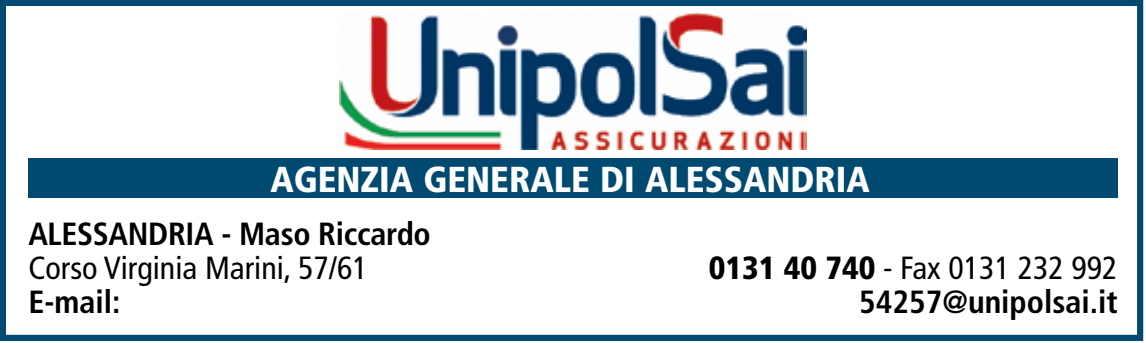
<style>
.page{position:relative;width:1146px;height:343px;background:#fff}
.page>*{position:absolute;margin:0;border:0;box-sizing:border-box;transform-origin:0 0}
.t1{font:900 condensed 36px "Frutiger LT Std";color:#fefefe}
.t2{font:700 condensed 32px "Frutiger LT Std";letter-spacing:-.01em;color:#000}
.t3{font:condensed 32px "Frutiger LT Std";color:#000}
.s1{font-weight:900}
</style>
<div class="page">
<img style="left:339px;top:13px;width:467px;height:136px">
<div style="left:28px;top:158px;width:1089px;height:40px;background:#004a72"></div>
<div style="left:0;top:0;width:1142px;height:340px;border:6px solid #004a72"></div>
<p class="t1" style="left:270px;top:157px;width:601px">AGENZIA GENERALE DI ALESSANDRIA</p>
<p class="t2" style="left:28px;top:214px;width:404px">ALESSANDRIA - Maso Riccardo</p>
<p class="t3" style="left:28px;top:249px;width:341px">Corso Virginia Marini, 57/61</p>
<p class="t3" style="left:708px;top:249px;width:410px"><span class="s1">0131 40 740</span> - Fax 0131 232 992</p>
<p class="t2" style="left:28px;top:282px;width:93px">E-mail:</p>
<p class="t2" style="left:859px;top:282px;width:260px">54257@unipolsai.it</p>
</div>
